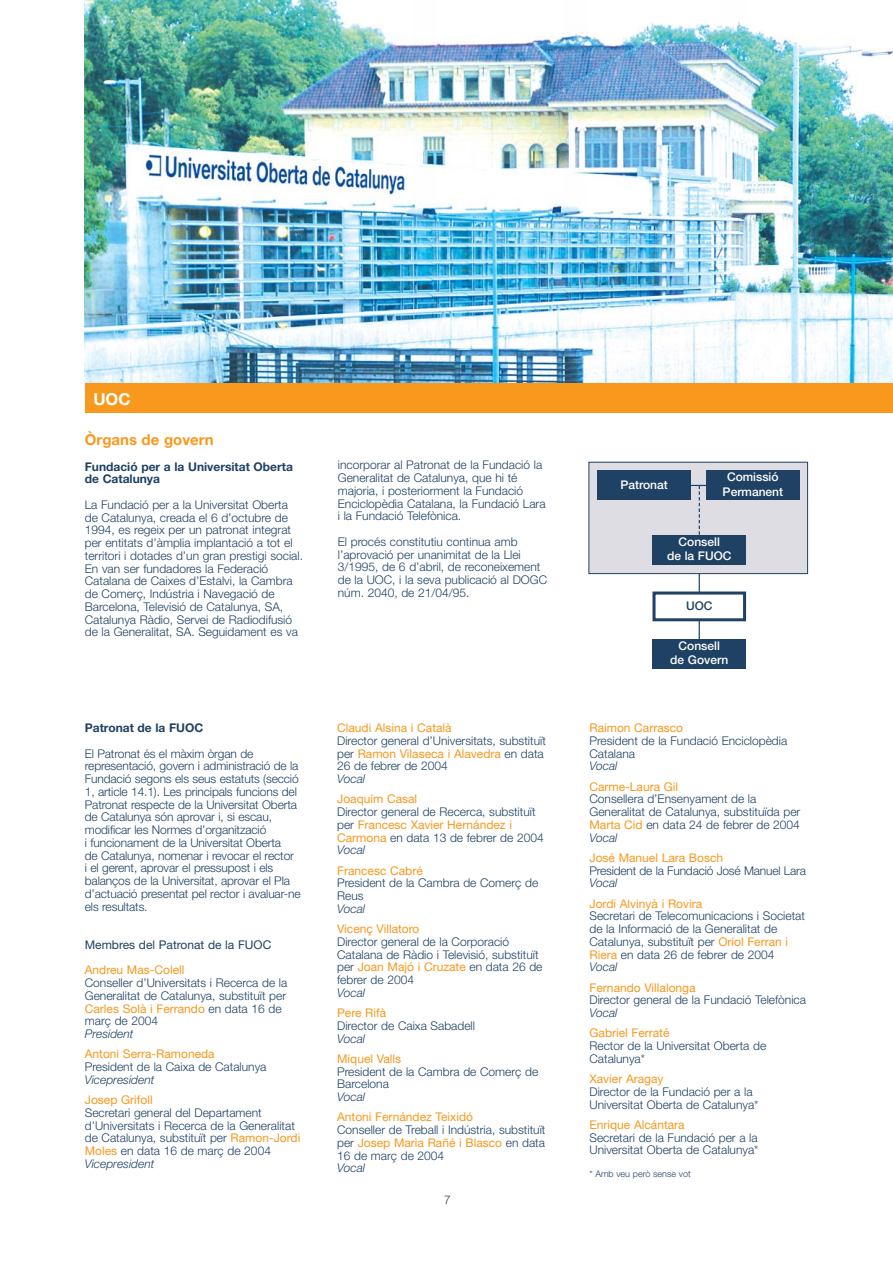
<style>
.page{position:relative;width:893px;height:1263px;background:#fff}
.page>*{position:absolute;margin:0;border:0;box-sizing:border-box;transform-origin:0 0}
.t1{font:700 16.5px "Helvetica Neue";color:#fff}
.t2{font:700 15px "Helvetica Neue";color:#f8981d}
.t3{font:300 12px/12.8px "Helvetica Neue";color:#1e4164}
.t4{font:12px "Helvetica Neue";color:#f8981d}
.t5{font:italic 300 12px "Helvetica Neue";color:#1e4164}
.t6{font:700 12px/12.8px "Helvetica Neue";color:#1e4164}
.t7{font:500 12px/14.4px "Helvetica Neue";color:#fff;text-align:center}
.t8{font:12px "Helvetica Neue";color:#1e4164}
.t9{font:500 12px "Helvetica Neue";color:#1e4164}
.t10{font:300 9px "Helvetica Neue";color:#1e4164}
.s1{font-weight:400;color:#f8981d}
.s2{font-style:italic}
</style>
<div class="page">
<hr style="left:699px;top:572px;width:1px;height:79px;background:#1e4164">
<div style="left:589px;top:462px;width:219px;height:112px;background:#dedde3"></div>
<div style="left:589px;top:462px;width:219px;height:112px;border:1px solid #1e4164"></div>
<svg style="left:699px;top:486px;width:1px;height:49px"></svg>
<img style="left:85px;top:1px;width:808px;height:382px">
<div style="left:85px;top:383px;width:808px;height:30px;background:#f8981d"></div>
<hr style="left:679px;top:485px;width:39px;height:1px;background:#1e4164">
<div style="left:597px;top:471px;width:94px;height:29px;background:#1e4164"></div>
<div style="left:706px;top:471px;width:94px;height:29px;background:#1e4164"></div>
<div style="left:652px;top:535px;width:94px;height:30px;background:#1e4164"></div>
<div style="left:654px;top:593px;width:91px;height:27px;background:#fff"></div>
<div style="left:652px;top:591px;width:94px;height:30px;border:3px solid #1e4164"></div>
<div style="left:652px;top:639px;width:94px;height:30px;background:#1e4164"></div>
<h1 class="t1" style="left:93px;top:393px;width:39px">UOC</h1>
<p class="t2" style="left:85px;top:434px;width:130px">Òrgans de govern</p>
<p class="t6" style="left:85px;top:461px;width:210px">Fundació per a la Universitat Oberta de Catalunya</p>
<p class="t3" style="left:85px;top:499px;width:220px">La Fundació per a la Universitat Oberta de Catalunya, creada el 6 d’octubre de 1994, es regeix per un patronat integrat per entitats d’àmplia implantació a tot el territori i dotades d’un gran prestigi social.<br>En van ser fundadores la Federació Catalana de Caixes d’Estalvi, la Cambra de Comerç, Indústria i Navegació de Barcelona, Televisió de Catalunya, SA, Catalunya Ràdio, Servei de Radiodifusió de la Generalitat, SA. Seguidament es va</p>
<p class="t6" style="left:85px;top:723px;width:120px">Patronat de la FUOC</p>
<p class="t3" style="left:85px;top:748px;width:217px">El Patronat és el màxim òrgan de representació, govern i administració de la Fundació segons els seus estatuts (secció 1, article 14.1). Les principals funcions del Patronat respecte de la Universitat Oberta de Catalunya són aprovar i, si escau, modificar les Normes d’organització<br>i funcionament de la Universitat Oberta<br>de Catalunya, nomenar i revocar el rector<br>i el gerent, aprovar el pressupost i els balanços de la Universitat, aprovar el Pla d’actuació presentat pel rector i avaluar-ne els resultats.</p>
<p class="t8" style="left:85px;top:940px;width:188px">Membres del Patronat de la FUOC</p>
<p class="t4" style="left:85px;top:966px;width:101px">Andreu Mas-Colell</p>
<p class="t3" style="left:85px;top:978px;width:204px">Conseller d’Universitats i Recerca de la<br>Generalitat de Catalunya, substituït per<br><span class="s1">Carles Solà i Ferrando</span> en data 16 de març de 2004</p>
<p class="t5" style="left:85px;top:1030px;width:50px">President</p>
<p class="t4" style="left:85px;top:1050px;width:131px">Antoni Serra-Ramoneda</p>
<p class="t3" style="left:85px;top:1062px;width:183px">President de la Caixa de Catalunya</p>
<p class="t5" style="left:85px;top:1075px;width:71px">Vicepresident</p>
<p class="t4" style="left:85px;top:1096px;width:69px">Josep Grifoll</p>
<p class="t3" style="left:85px;top:1107px;width:217px">Secretari general del Departament d’Universitats i Recerca de la Generalitat de Catalunya, substituït per <span class="s1">Ramon-Jordi Moles</span> en data 16 de març de 2004<br><span class="s2">Vicepresident</span></p>
<p class="t3" style="left:338px;top:460px;width:209px">incorporar al Patronat de la Fundació la Generalitat de Catalunya, que hi té majoria, i posteriorment la Fundació Enciclopèdia Catalana, la Fundació Lara i la Fundació Telefònica.</p>
<p class="t3" style="left:338px;top:536px;width:211px">El procés constitutiu continua amb l’aprovació per unanimitat de la Llei 3/1995, de 6 d’abril, de reconeixement de la UOC, i la seva publicació al DOGC núm. 2040, de 21/04/95.</p>
<p class="t4" style="left:337px;top:724px;width:116px">Claudi Alsina i Català</p>
<p class="t3" style="left:337px;top:735px;width:210px">Director general d’Universitats, substituït per <span class="s1">Ramon Vilaseca i Alavedra</span> en data<br>26 de febrer de 2004</p>
<p class="t5" style="left:337px;top:775px;width:30px">Vocal</p>
<p class="t4" style="left:337px;top:795px;width:82px">Joaquím Casal</p>
<p class="t3" style="left:337px;top:807px;width:208px">Director general de Recerca, substituït per <span class="s1">Francesc Xavier Hernández i<br>Carmona</span> en data 13 de febrer de 2004<br><span class="s2">Vocal</span></p>
<p class="t4" style="left:337px;top:866px;width:87px">Francesc Cabré</p>
<p class="t3" style="left:337px;top:878px;width:203px">President de la Cambra de Comerç de<br>Reus</p>
<p class="t5" style="left:337px;top:904px;width:30px">Vocal</p>
<p class="t4" style="left:337px;top:925px;width:84px">Vicenç Villatoro</p>
<p class="t3" style="left:337px;top:936px;width:207px">Director general de la Corporació<br>Catalana de Ràdio i Televisió, substituït per <span class="s1">Joan Majó i Cruzate</span> en data 26 de febrer de 2004</p>
<p class="t5" style="left:337px;top:988px;width:30px">Vocal</p>
<p class="t4" style="left:337px;top:1009px;width:50px">Pere Rifà</p>
<p class="t3" style="left:337px;top:1020px;width:139px">Director de Caixa Sabadell</p>
<p class="t5" style="left:337px;top:1034px;width:30px">Vocal</p>
<p class="t4" style="left:337px;top:1054px;width:66px">Miquel Valls</p>
<p class="t3" style="left:337px;top:1066px;width:203px">President de la Cambra de Comerç de<br>Barcelona</p>
<p class="t5" style="left:337px;top:1093px;width:30px">Vocal</p>
<p class="t4" style="left:337px;top:1113px;width:137px">Antoni Fernández Teixidó</p>
<p class="t3" style="left:337px;top:1125px;width:210px;text-align:justify">Conseller de Treball i Indústria, substituït per <span class="s1">Josep Maria Rañé i Blasco</span> en data 16 de març de 2004</p>
<p class="t5" style="left:337px;top:1164px;width:30px">Vocal</p>
<p class="t3" style="left:444px;top:1195px;width:8px">7</p>
<p class="t7" style="left:620px;top:478px;width:49px">Patronat</p>
<p class="t7" style="left:723px;top:471px;width:62px">Comissió<br>Permanent</p>
<p class="t7" style="left:667px;top:536px;width:66px">Consell<br>de la FUOC</p>
<p class="t9" style="left:686px;top:601px;width:28px">UOC</p>
<p class="t7" style="left:670px;top:639px;width:60px">Consell de Govern</p>
<p class="t4" style="left:589px;top:724px;width:95px">Raimon Carrasco</p>
<p class="t3" style="left:589px;top:735px;width:199px">President de la Fundació Enciclopèdia<br>Catalana</p>
<p class="t5" style="left:589px;top:762px;width:30px">Vocal</p>
<p class="t4" style="left:589px;top:782px;width:90px">Carme-Laura Gil</p>
<p class="t3" style="left:589px;top:794px;width:212px">Consellera d’Ensenyament de la<br>Generalitat de Catalunya, substituïda per<br><span class="s1">Marta Cid</span> en data 24 de febrer de 2004<br><span class="s2">Vocal</span></p>
<p class="t4" style="left:589px;top:853px;width:135px">José Manuel Lara Bosch</p>
<p class="t3" style="left:589px;top:865px;width:218px">President de la Fundació José Manuel Lara</p>
<p class="t5" style="left:589px;top:879px;width:30px">Vocal</p>
<p class="t4" style="left:589px;top:899px;width:114px">Jordi Alvinyà i Rovira</p>
<p class="t3" style="left:589px;top:911px;width:217px">Secretari de Telecomunicacions i Societat de la Informació de la Generalitat de<br>Catalunya, substituït per <span class="s1">Oriol Ferran i<br>Riera</span> en data 26 de febrer de 2004<br><span class="s2">Vocal</span></p>
<p class="t4" style="left:589px;top:983px;width:108px">Fernando Villalonga</p>
<p class="t3" style="left:589px;top:995px;width:218px">Director general de la Fundació Telefònica</p>
<p class="t5" style="left:589px;top:1009px;width:30px">Vocal</p>
<p class="t4" style="left:589px;top:1029px;width:82px">Gabriel Ferraté</p>
<p class="t3" style="left:589px;top:1041px;width:178px">Rector de la Universitat Oberta de<br>Catalunya*</p>
<p class="t4" style="left:589px;top:1075px;width:76px">Xavier Aragay</p>
<p class="t3" style="left:589px;top:1086px;width:170px">Director de la Fundació per a la<br>Universitat Oberta de Catalunya*</p>
<p class="t4" style="left:589px;top:1120px;width:97px">Enrique Alcántara</p>
<p class="t3" style="left:589px;top:1132px;width:170px">Secretari de la Fundació per a la<br>Universitat Oberta de Catalunya*</p>
<p class="t10" style="left:589px;top:1170px;width:103px">* Amb veu però sense vot</p>
</div>
